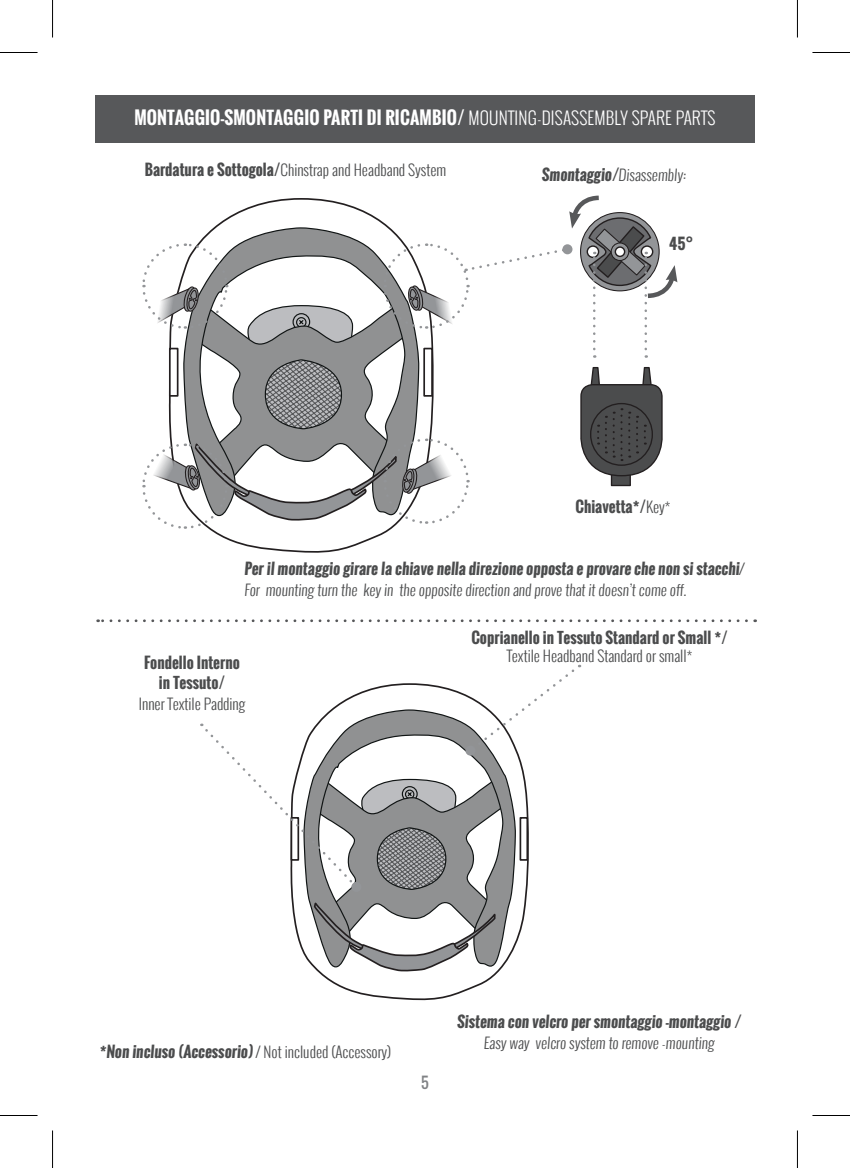
<style>
.page{position:relative;width:850px;height:1168px;background:#fff}
.page>*{position:absolute;margin:0;border:0;box-sizing:border-box;transform-origin:0 0}
.t1{font:700 17.5px "Oswald";letter-spacing:.01em;color:#fff}
.t2{font:300 15px/20.5px "Oswald";color:#4b4c4d}
.t3{font:700 15px/20.5px "Oswald";color:#4b4c4d;text-align:center}
.t4{font:15px "Oswald";color:#808285}
.s1{font-weight:300}
.s2{font-weight:700}
</style>
<div class="page">
<svg style="left:318px;top:972px;width:181px;height:29px"></svg>
<div style="left:95px;top:95px;width:659px;height:47px;background:#57585a"></div>
<svg style="left:201px;top:665px;width:378px;height:307px"></svg>
<div style="left:351px;top:882px;width:10px;height:10px;background:#939598;border-radius:50%"></div>
<svg style="left:210px;top:530px;width:180px;height:23px"></svg>
<svg style="left:142px;top:195px;width:535px;height:335px"></svg>
<svg style="left:98px;top:619px;width:648px;height:3px"></svg>
<hr style="left:0;top:52px;width:38px;height:1px;background:#000">
<hr style="left:812px;top:52px;width:37px;height:1px;background:#000">
<hr style="left:0;top:1115px;width:38px;height:1px;background:#000">
<hr style="left:812px;top:1115px;width:37px;height:1px;background:#000">
<hr style="left:52px;top:0;width:1px;height:38px;background:#000">
<hr style="left:52px;top:1130px;width:1px;height:38px;background:#000">
<hr style="left:796px;top:0;width:1px;height:38px;background:#000">
<hr style="left:796px;top:1130px;width:1px;height:38px;background:#000">
<p class="t1" style="left:134px;top:105px;width:582px">MONTAGGIO-SMONTAGGIO PARTI DI RICAMBIO/ <span class="s1">MOUNTING-DISASSEMBLY SPARE PARTS</span></p>
<p class="t2" style="left:145px;top:159px;width:303px"><span class="s2">Bardatura e Sottogola/</span>Chinstrap and Headband System</p>
<p class="t2" style="left:541px;top:164px;width:148px"><span class="s2">Smontaggio/</span>Disassembly:</p>
<p class="t3" style="left:669px;top:234px;width:26px">45°</p>
<p class="t3" style="left:575px;top:497px;width:96px">Chiavetta*/<span class="s1">Key*</span></p>
<p class="t2" style="left:244px;top:559px;width:503px"><span class="s2">Per il montaggio girare la chiave nella direzione opposta e provare che non si stacchi</span>/<br>For mounting turn the key in the opposite direction and prove that it doesn’t come off.</p>
<p class="t3" style="left:144px;top:652px;width:97px">Fondello Interno in Tessuto/</p>
<p class="t2" style="left:139px;top:693px;width:108px">Inner Textile Padding</p>
<p class="t3" style="left:471px;top:628px;width:257px">Coprianello in Tessuto Standard or Small */</p>
<p class="t2" style="left:506px;top:645px;width:187px">Textile Headband Standard or small*</p>
<p class="t3" style="left:99px;top:1042px;width:293px">*Non incluso (Accessorio) <span class="s1">/ Not included (Accessory)</span></p>
<p class="t4" style="left:421px;top:1071px;width:9px">5</p>
<p class="t3" style="left:456px;top:1012px;width:287px">Sistema con velcro per smontaggio -montaggio /</p>
<p class="t2" style="left:483px;top:1032px;width:234px">Easy way velcro system to remove -mounting</p>
</div>
